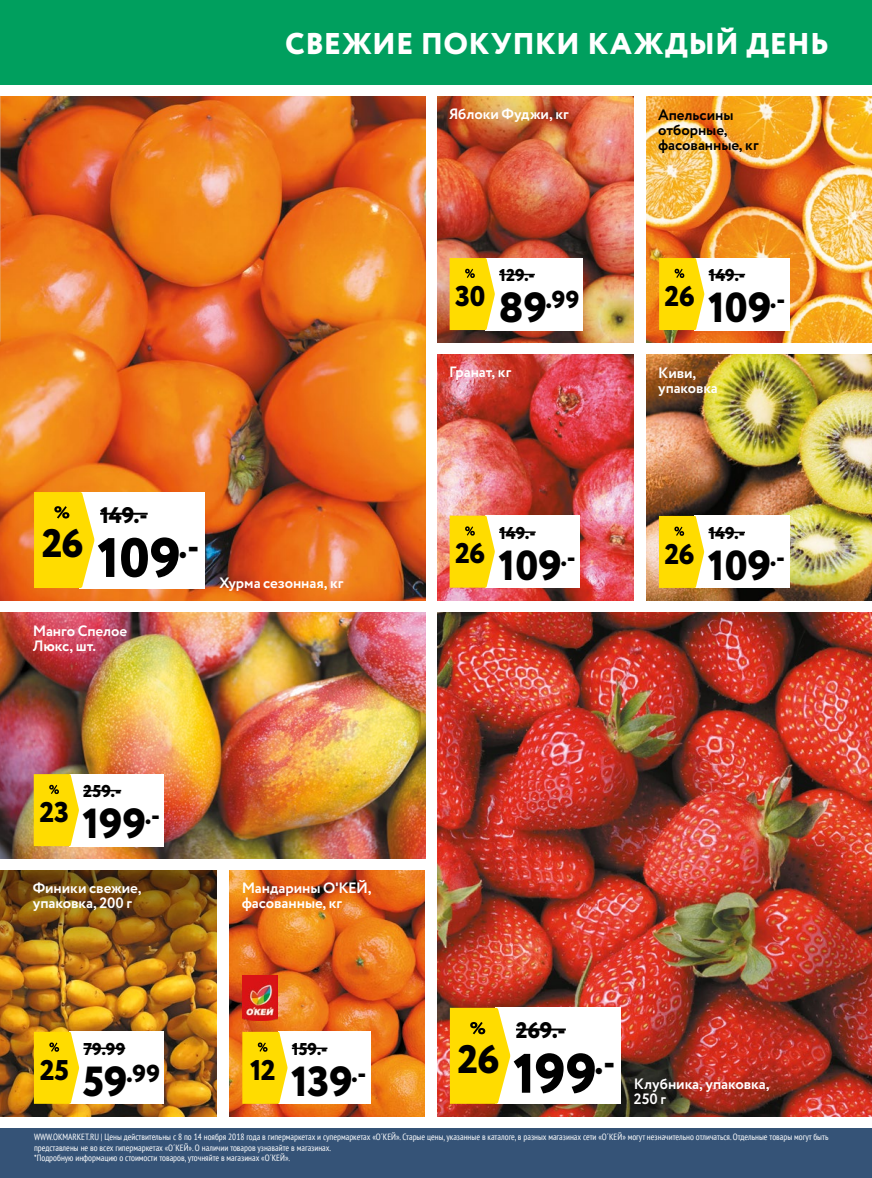
<style>
.page{position:relative;width:872px;height:1178px;background:#fff}
.page>*{position:absolute;margin:0;border:0;box-sizing:border-box;transform-origin:0 0}
.t1{font:800 55.5px "Circe";color:#000}
.t2{font:800 42px "Circe";letter-spacing:.005em;color:#000}
.t3{font:800 39.75px "Circe";color:#000}
.t4{font:800 32.4px "Circe";color:#000}
.t5{font:800 30px "Circe";letter-spacing:.015em;color:#fff}
.t6{font:800 28.5px "Circe";letter-spacing:-.025em;color:#000}
.t7{font:800 24.45px "Circe";color:#000}
.t8{font:800 22.5px "Circe";letter-spacing:-.01em;color:#000}
.t9{font:800 17.1px "Circe";color:#000}
.t10{font:700 15px/15px "Circe";letter-spacing:-.005em;color:#fff}
.t11{font:700 15px/15px "Circe";letter-spacing:-.005em;color:#000}
.t12{font:condensed 9px/10.5px "PT Sans";color:#fff}
.s1{font-size:42px}
</style>
<div class="page">
<img style="left:437px;top:96px;width:196px;height:246px">
<img style="left:437px;top:354px;width:196px;height:246px">
<img style="left:646px;top:96px;width:226px;height:246px">
<img style="left:0;top:96px;width:425px;height:504px">
<div style="left:79px;top:492px;width:125px;height:96px;background:#fff"></div>
<hr style="left:100px;top:513px;width:48px;height:2px;background:#000">
<svg style="left:34px;top:492px;width:60px;height:96px;background:#fadb18"></svg>
<div style="left:0;top:1128px;width:872px;height:50px;background:#355377"></div>
<div style="left:694px;top:258px;width:95px;height:72px;background:#fff"></div>
<hr style="left:708px;top:274px;width:37px;height:1px;background:#000">
<svg style="left:659px;top:258px;width:45px;height:72px;background:#fbdb15"></svg>
<div style="left:485px;top:516px;width:94px;height:72px;background:#fff"></div>
<hr style="left:499px;top:531px;width:36px;height:2px;background:#000">
<svg style="left:449px;top:516px;width:46px;height:72px;background:#fbda1a"></svg>
<div style="left:485px;top:258px;width:98px;height:72px;background:#fff"></div>
<hr style="left:499px;top:274px;width:36px;height:1px;background:#000">
<svg style="left:449px;top:258px;width:46px;height:72px;background:#fbdb19"></svg>
<div style="left:0;top:0;width:872px;height:84px;background:#009f5e"></div>
<img style="left:0;top:978px;width:217px;height:138px">
<img style="left:229px;top:870px;width:196px;height:246px">
<img style="left:646px;top:354px;width:226px;height:246px">
<img style="left:0;top:612px;width:425px;height:246px">
<img style="left:437px;top:612px;width:435px;height:504px">
<div style="left:495px;top:1008px;width:125px;height:96px;background:#fff"></div>
<hr style="left:516px;top:1028px;width:50px;height:2px;background:#000">
<svg style="left:450px;top:1008px;width:60px;height:96px;background:#fadb19"></svg>
<div style="left:69px;top:774px;width:94px;height:72px;background:#fff"></div>
<hr style="left:83px;top:790px;width:38px;height:1px;background:#000">
<svg style="left:34px;top:774px;width:45px;height:72px;background:#fbdc17"></svg>
<div style="left:278px;top:1032px;width:92px;height:72px;background:#fff"></div>
<hr style="left:292px;top:1047px;width:35px;height:2px;background:#000">
<svg style="left:242px;top:1032px;width:45px;height:72px;background:#fbda14"></svg>
<img style="left:242px;top:976px;width:35px;height:44px">
<img style="left:0;top:870px;width:217px;height:108px">
<div style="left:69px;top:1032px;width:95px;height:72px;background:#fff"></div>
<hr style="left:83px;top:1047px;width:42px;height:2px;background:#000">
<svg style="left:34px;top:1032px;width:45px;height:72px;background:#fbdb16"></svg>
<div style="left:694px;top:516px;width:95px;height:72px;background:#fff"></div>
<hr style="left:708px;top:532px;width:37px;height:1px;background:#000">
<svg style="left:659px;top:516px;width:45px;height:72px;background:#fbdc16"></svg>
<img style="left:0;top:96px;width:1px;height:246px">
<h3 class="t5" style="left:285px;top:23px;width:545px">СВЕЖИЕ ПОКУПКИ КАЖДЫЙ ДЕНЬ</h3>
<h3 class="t3" style="left:42px;top:516px;width:43px">26</h3>
<h3 class="t8" style="left:100px;top:500px;width:49px">149.-</h3>
<h1 class="t1" style="left:97px;top:520px;width:85px">109</h1>
<h3 class="t4" style="left:179px;top:525px;width:22px">.-</h3>
<h3 class="t10" style="left:33px;top:624px;width:96px">Манго Спелое<br>Люкс, шт.</h3>
<h3 class="t10" style="left:219px;top:576px;width:126px">Хурма сезонная, кг</h3>
<h3 class="t6" style="left:39px;top:793px;width:31px">23</h3>
<h3 class="t9" style="left:83px;top:780px;width:39px">259.-</h3>
<h2 class="t2" style="left:83px;top:795px;width:79px">199<sup>.-</sup></h2>
<h3 class="t10" style="left:33px;top:881px;width:110px">Финики свежие, упаковка, 200 г</h3>
<h3 class="t6" style="left:40px;top:1050px;width:31px">25</h3>
<h3 class="t9" style="left:83px;top:1037px;width:43px">79.99</h3>
<h3 class="t7" style="left:83px;top:1057px;width:79px"><span class="s1">59</span>.99</h3>
<h3 class="t10" style="left:242px;top:881px;width:131px">Мандарины О'КЕЙ, фасованные, кг</h3>
<h3 class="t6" style="left:250px;top:1050px;width:27px">12</h3>
<h3 class="t9" style="left:292px;top:1037px;width:37px">159.-</h3>
<h2 class="t2" style="left:291px;top:1053px;width:77px">139<sup>.-</sup></h2>
<h3 class="t10" style="left:449px;top:107px;width:121px">Яблоки Фуджи, кг</h3>
<h3 class="t11" style="left:658px;top:108px;width:102px">Апельсины отборные, фасованные, кг</h3>
<h3 class="t9" style="left:499px;top:264px;width:37px">129.-</h3>
<h3 class="t9" style="left:708px;top:264px;width:38px">149.-</h3>
<h3 class="t6" style="left:455px;top:277px;width:32px">30</h3>
<h3 class="t7" style="left:498px;top:283px;width:82px"><span class="s1">89</span>.99</h3>
<h3 class="t6" style="left:664px;top:277px;width:32px">26</h3>
<h2 class="t2" style="left:708px;top:279px;width:79px">109<sup>.-</sup></h2>
<h3 class="t10" style="left:449px;top:365px;width:64px">Гранат, кг</h3>
<h3 class="t10" style="left:658px;top:366px;width:61px">Киви, упаковка</h3>
<h3 class="t9" style="left:499px;top:521px;width:38px">149.-</h3>
<h3 class="t9" style="left:708px;top:522px;width:38px">149.-</h3>
<h3 class="t6" style="left:455px;top:534px;width:32px">26</h3>
<h2 class="t2" style="left:498px;top:537px;width:79px">109<sup>.-</sup></h2>
<h3 class="t6" style="left:664px;top:535px;width:32px">26</h3>
<h2 class="t2" style="left:708px;top:537px;width:79px">109<sup>.-</sup></h2>
<h3 class="t3" style="left:457px;top:1032px;width:43px">26</h3>
<h3 class="t8" style="left:516px;top:1015px;width:51px">269.-</h3>
<h1 class="t1" style="left:513px;top:1036px;width:104px">199<sup>.-</sup></h1>
<h3 class="t10" style="left:634px;top:1077px;width:137px">Клубника, упаковка,<br>250 г</h3>
<p class="t12" style="left:34px;top:1131px;width:796px">WWW.OKMARKET.RU | Цены действительны с 8 по 14 ноября 2018 года в гипермаркетах и супермаркетах «О´КЕЙ». Старые цены, указанные в каталоге, в разных магазинах сети «О´КЕЙ» могут незначительно отличаться. Отдельные товары могут быть представлены не во всех гипермаркетах «О´КЕЙ». О наличии товаров узнавайте в магазинах.<br>*Подробную информацию о стоимости товаров, уточняйте в магазинах «О´КЕЙ».</p>
</div>
